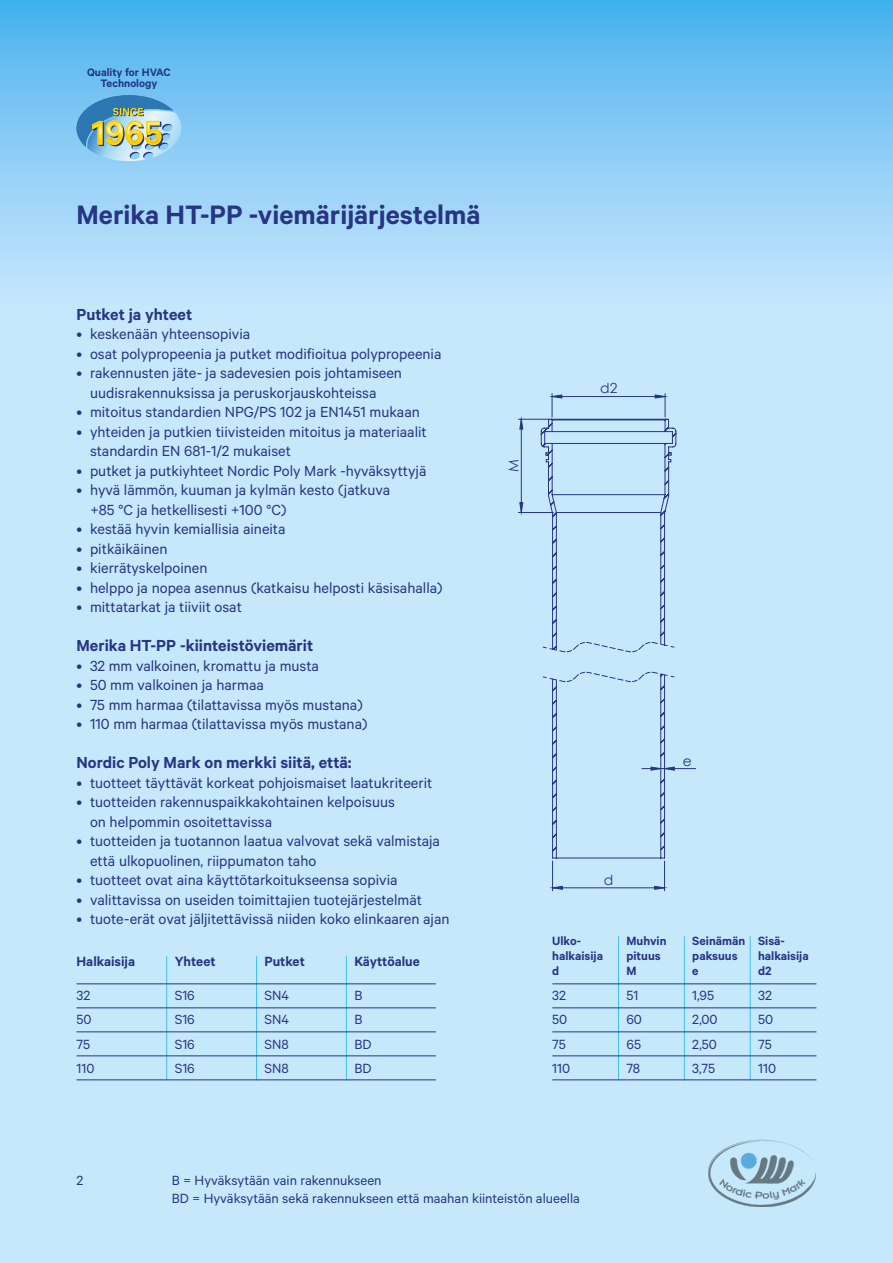
<style>
.page{position:relative;width:893px;height:1263px;background:#c6e8fb}
.page>*{position:absolute;margin:0;border:0;box-sizing:border-box;transform-origin:0 0}
.t1{font:600 30px "Calibre";color:#283583}
.t2{font:600 18px "Calibre";color:#283583}
.t3{font:16.5px/19.5px "Calibre";color:#283583}
.t4{font:15px/24px "Calibre";color:#283583}
.t5{font:600 15px "Calibre";color:#283583}
.t6{font:13.95px "Century Gothic";color:#283583}
.t7{font:600 13.5px/15px "Calibre";color:#283583}
.t8{font:600 12.15px/11.1px "Calibre";color:#1f3685;text-align:center}
</style>
<div class="page">
<div style="left:0;top:0;width:893px;height:307px;background:linear-gradient(to bottom,#4ab1ee,#cbe8fc)"></div>
<img style="left:708px;top:1140px;width:108px;height:66px">
<img style="left:77px;top:95px;width:104px;height:66px">
<hr style="left:166px;top:956px;width:1px;height:124px;background:#41c0f0">
<hr style="left:256px;top:956px;width:1px;height:124px;background:#41c0f0">
<hr style="left:346px;top:956px;width:1px;height:124px;background:#41c0f0">
<hr style="left:77px;top:983px;width:359px;height:1px;background:#283583">
<hr style="left:77px;top:1007px;width:359px;height:1px;background:#283583">
<hr style="left:77px;top:1031px;width:359px;height:1px;background:#283583">
<hr style="left:77px;top:1055px;width:359px;height:1px;background:#283583">
<hr style="left:77px;top:1079px;width:359px;height:1px;background:#283583">
<hr style="left:618px;top:936px;width:1px;height:144px;background:#41c0f0">
<hr style="left:684px;top:936px;width:1px;height:144px;background:#41c0f0">
<hr style="left:750px;top:936px;width:1px;height:144px;background:#41c0f0">
<hr style="left:552px;top:983px;width:264px;height:1px;background:#283583">
<hr style="left:552px;top:1007px;width:264px;height:1px;background:#283583">
<hr style="left:552px;top:1031px;width:264px;height:1px;background:#283583">
<hr style="left:552px;top:1055px;width:264px;height:1px;background:#283583">
<hr style="left:552px;top:1079px;width:264px;height:1px;background:#283583">
<hr style="left:552px;top:861px;width:1px;height:30px;background:#283583">
<hr style="left:664px;top:861px;width:1px;height:30px;background:#283583">
<hr style="left:518px;top:512px;width:35px;height:1px;background:#283583">
<hr style="left:518px;top:419px;width:30px;height:1px;background:#283583">
<hr style="left:664px;top:768px;width:32px;height:1px;background:#283583">
<svg style="left:552px;top:394px;width:114px;height:23px"></svg>
<svg style="left:553px;top:886px;width:111px;height:3px"></svg>
<svg style="left:520px;top:419px;width:3px;height:93px"></svg>
<svg style="left:540px;top:418px;width:137px;height:441px"></svg>
<p class="t8" style="left:87px;top:66px;width:85px">Quality for HVAC<br>Technology</p>
<h1 class="t1" style="left:77px;top:197px;width:405px">Merika HT-PP -viemärijärjestelmä</h1>
<p class="t2" style="left:77px;top:303px;width:117px">Putket ja yhteet</p>
<p class="t3" style="left:77px;top:324px;width:175px">• keskenään yhteensopivia</p>
<p class="t3" style="left:77px;top:343px;width:366px">• osat polypropeenia ja putket modifioitua polypropeenia</p>
<p class="t3" style="left:90px;top:363px;width:313px;text-indent:-13px">• rakennusten jäte- ja sadevesien pois johtamiseen uudisrakennuksissa ja peruskorjauskohteissa</p>
<p class="t3" style="left:77px;top:402px;width:345px">• mitoitus standardien NPG/PS 102 ja EN1451 mukaan</p>
<p class="t3" style="left:90px;top:421px;width:338px;text-indent:-13px">• yhteiden ja putkien tiivisteiden mitoitus ja materiaalit standardin EN 681-1/2 mukaiset</p>
<p class="t3" style="left:77px;top:460px;width:351px">• putket ja putkiyhteet Nordic Poly Mark -hyväksyttyjä</p>
<p class="t3" style="left:90px;top:480px;width:302px;text-indent:-13px">• hyvä lämmön, kuuman ja kylmän kesto (jatkuva +85 °C ja hetkellisesti +100 °C)</p>
<p class="t3" style="left:77px;top:519px;width:210px">• kestää hyvin kemiallisia aineita</p>
<p class="t3" style="left:77px;top:538px;width:92px">• pitkäikäinen</p>
<p class="t3" style="left:77px;top:558px;width:133px">• kierrätyskelpoinen</p>
<p class="t3" style="left:77px;top:577px;width:367px">• helppo ja nopea asennus (katkaisu helposti käsisahalla)</p>
<p class="t3" style="left:77px;top:597px;width:167px">• mittatarkat ja tiiviit osat</p>
<p class="t2" style="left:77px;top:635px;width:238px">Merika HT-PP -kiinteistöviemärit</p>
<p class="t3" style="left:77px;top:655px;width:244px">• 32 mm valkoinen, kromattu ja musta</p>
<p class="t3" style="left:77px;top:675px;width:189px">• 50 mm valkoinen ja harmaa</p>
<p class="t3" style="left:77px;top:694px;width:288px">• 75 mm harmaa (tilattavissa myös mustana)</p>
<p class="t3" style="left:77px;top:714px;width:292px">• 110 mm harmaa (tilattavissa myös mustana)</p>
<p class="t2" style="left:77px;top:752px;width:277px">Nordic Poly Mark on merkki siitä, että:</p>
<p class="t3" style="left:77px;top:772px;width:357px">• tuotteet täyttävät korkeat pohjoismaiset laatukriteerit</p>
<p class="t3" style="left:90px;top:792px;width:306px;text-indent:-13px">• tuotteiden rakennuspaikkakohtainen kelpoisuus on helpommin osoitettavissa</p>
<p class="t3" style="left:90px;top:831px;width:351px;text-indent:-13px">• tuotteiden ja tuotannon laatua valvovat sekä valmistaja että ulkopuolinen, riippumaton taho</p>
<p class="t3" style="left:77px;top:870px;width:323px">• tuotteet ovat aina käyttötarkoitukseensa sopivia</p>
<p class="t3" style="left:77px;top:889px;width:347px">• valittavissa on useiden toimittajien tuotejärjestelmät</p>
<p class="t3" style="left:77px;top:909px;width:374px">• tuote-erät ovat jäljitettävissä niiden koko elinkaaren ajan</p>
<p class="t5" style="left:77px;top:952px;width:60px">Halkaisija</p>
<p class="t4" style="left:77px;top:983px;width:19px">32<br>50<br>75<br>110</p>
<p class="t5" style="left:175px;top:952px;width:42px">Yhteet</p>
<p class="t4" style="left:175px;top:983px;width:22px;text-align:justify">S16<br>S16<br>S16<br>S16</p>
<p class="t5" style="left:265px;top:952px;width:42px">Putket</p>
<p class="t4" style="left:265px;top:983px;width:26px;text-align:justify">SN4<br>SN4<br>SN8<br>SN8</p>
<p class="t5" style="left:354px;top:952px;width:67px">Käyttöalue</p>
<p class="t4" style="left:354px;top:983px;width:19px">B<br>B<br>BD<br>BD</p>
<p class="t6" style="left:504px;top:472px;width:14px;rotate:-90deg">M</p>
<p class="t6" style="left:600px;top:379px;width:19px">d2</p>
<p class="t6" style="left:683px;top:751px;width:11px">e</p>
<p class="t6" style="left:604px;top:870px;width:11px">d</p>
<p class="t7" style="left:552px;top:933px;width:52px">Ulko&shy;halkaisija d</p>
<p class="t4" style="left:552px;top:983px;width:19px">32<br>50<br>75<br>110</p>
<p class="t7" style="left:626px;top:933px;width:42px">Muhvin pituus<br>M</p>
<p class="t4" style="left:626px;top:983px;width:17px">51<br>60<br>65<br>78</p>
<p class="t7" style="left:692px;top:933px;width:54px">Seinämän paksuus e</p>
<p class="t4" style="left:692px;top:983px;width:27px">1,95<br>2,00<br>2,50<br>3,75</p>
<p class="t7" style="left:758px;top:933px;width:52px">Sisä&shy;halkaisija d2</p>
<p class="t4" style="left:758px;top:983px;width:19px">32<br>50<br>75<br>110</p>
<p class="t4" style="left:77px;top:1168px;width:8px">2</p>
<p class="t4" style="left:172px;top:1171px;width:410px;line-height:18px">B = Hyväksytään vain rakennukseen<br>BD = Hyväksytään sekä rakennukseen että maahan kiinteistön alueella</p>
</div>
